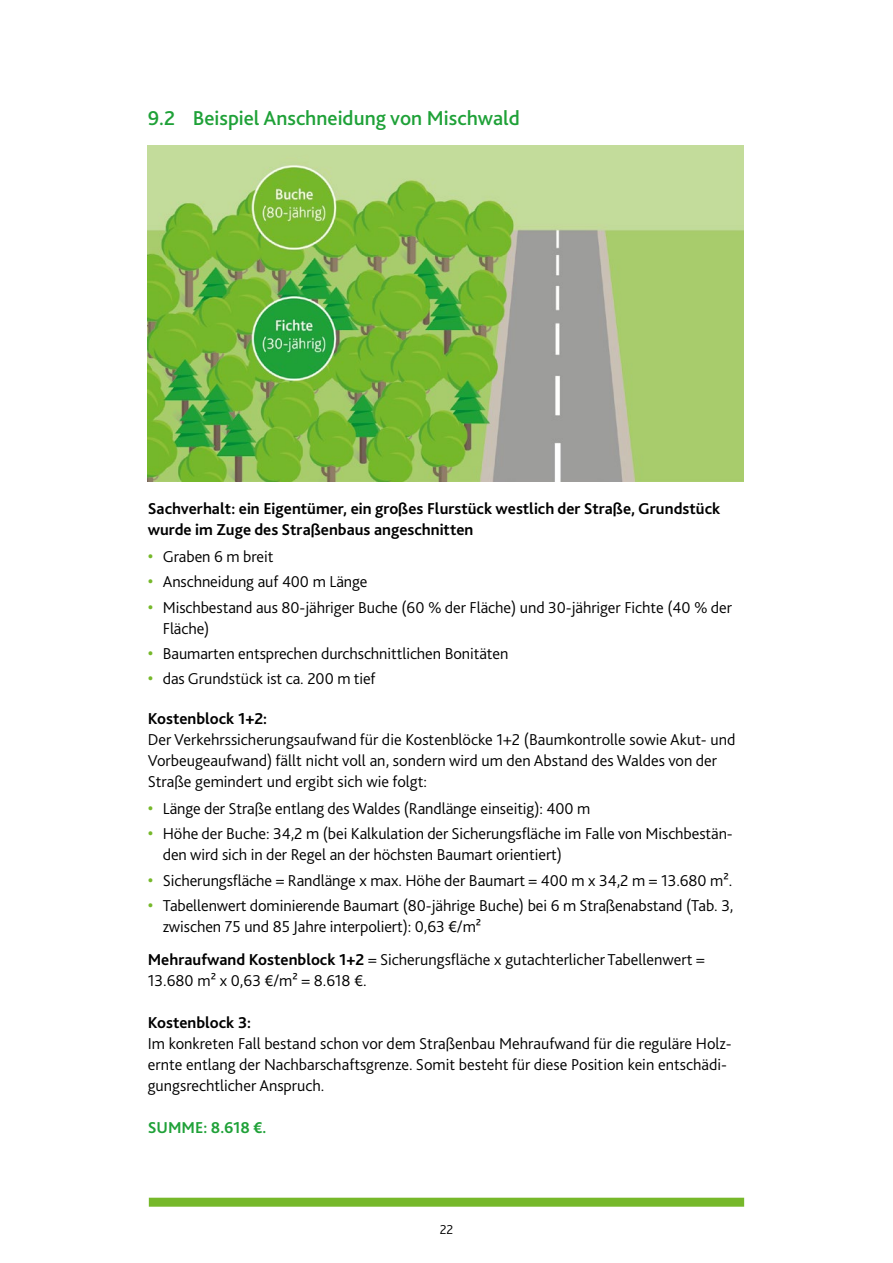
<style>
.page{position:relative;width:893px;height:1263px;background:#fff}
.page>*{position:absolute;margin:0;border:0;box-sizing:border-box;transform-origin:0 0}
.t1{font:500 21px "Bliss 2";color:#1fa138}
.p1{font:300 16.5px/21px "Bliss 2";letter-spacing:-.005em;color:#000}
.p1-2{font:700 16.5px/21px "Bliss 2";color:#000}
.p1-3{font:700 16.5px "Bliss 2";color:#1fa138}
.t2{font:300 13.5px "Bliss 2";color:#000}
.s1{font-weight:400;font-size:18px;color:#76b82a}
.s2{font-weight:700}
</style>
<div class="page">
<div style="left:149px;top:1198px;width:595px;height:9px;background:#76b82a"></div>
<img style="left:148px;top:146px;width:595px;height:335px">
<h3 class="t1" style="left:148px;top:105px;width:374px">9.2 Beispiel Anschneidung von Mischwald</h3>
<p class="p1-2" style="left:148px;top:497px;width:574px">Sachverhalt: ein Eigentümer, ein großes Flurstück westlich der Straße, Grundstück wurde im Zuge des Straßenbaus angeschnitten</p>
<p class="p1" style="left:148px;top:546px;width:127px"><span class="s1">•</span> Graben 6 m breit</p>
<p class="p1" style="left:148px;top:571px;width:221px"><span class="s1">•</span> Anschneidung auf 400 m Länge</p>
<p class="p1" style="left:163px;top:596px;width:571px;text-indent:-15px"><span class="s1">•</span> Mischbestand aus 80-jähriger Buche (60 % der Fläche) und 30-jähriger Fichte (40 % der<br>Fläche)</p>
<p class="p1" style="left:148px;top:642px;width:362px"><span class="s1">•</span> Baumarten entsprechen durchschnittlichen Bonitäten</p>
<p class="p1" style="left:148px;top:668px;width:229px"><span class="s1">•</span> das Grundstück ist ca. 200 m tief</p>
<p class="p1" style="left:148px;top:707px;width:589px"><span class="s2">Kostenblock 1+2:<br></span>Der Verkehrssicherungsaufwand für die Kostenblöcke 1+2 (Baumkontrolle sowie Akut- und Vorbeugeaufwand) fällt nicht voll an, sondern wird um den Abstand des Waldes von der Straße gemindert und ergibt sich wie folgt:</p>
<p class="p1" style="left:148px;top:798px;width:444px"><span class="s1">•</span> Länge der Straße entlang des Waldes (Randlänge einseitig): 400 m</p>
<p class="p1" style="left:163px;top:823px;width:572px;text-indent:-15px"><span class="s1">•</span> Höhe der Buche: 34,2 m (bei Kalkulation der Sicherungsfläche im Falle von Mischbestän&shy;den wird sich in der Regel an der höchsten Baumart orientiert)</p>
<p class="p1" style="left:148px;top:869px;width:586px"><span class="s1">•</span> Sicherungsfläche = Randlänge x max. Höhe der Baumart = 400 m x 34,2 m = 13.680 m².</p>
<p class="p1" style="left:163px;top:894px;width:572px;text-indent:-15px"><span class="s1">•</span> Tabellenwert dominierende Baumart (80-jährige Buche) bei 6 m Straßenabstand (Tab. 3, zwischen 75 und 85 Jahre interpoliert): 0,63 €/m²</p>
<p class="p1" style="left:148px;top:949px;width:559px"><span class="s2">Mehraufwand Kostenblock 1+2</span> = Sicherungsfläche x gutachterlicher Tabellenwert =<br>13.680 m² x 0,63 €/m² = 8.618 €.</p>
<p class="p1" style="left:148px;top:1012px;width:585px"><span class="s2">Kostenblock 3:<br></span>Im konkreten Fall bestand schon vor dem Straßenbau Mehraufwand für die reguläre Holz&shy;ernte entlang der Nachbarschaftsgrenze. Somit besteht für diese Position kein entschädi&shy;gungsrechtlicher Anspruch.</p>
<p class="p1-3" style="left:148px;top:1117px;width:120px">SUMME: 8.618 €.</p>
<p class="t2" style="left:440px;top:1220px;width:15px">22</p>
</div>
